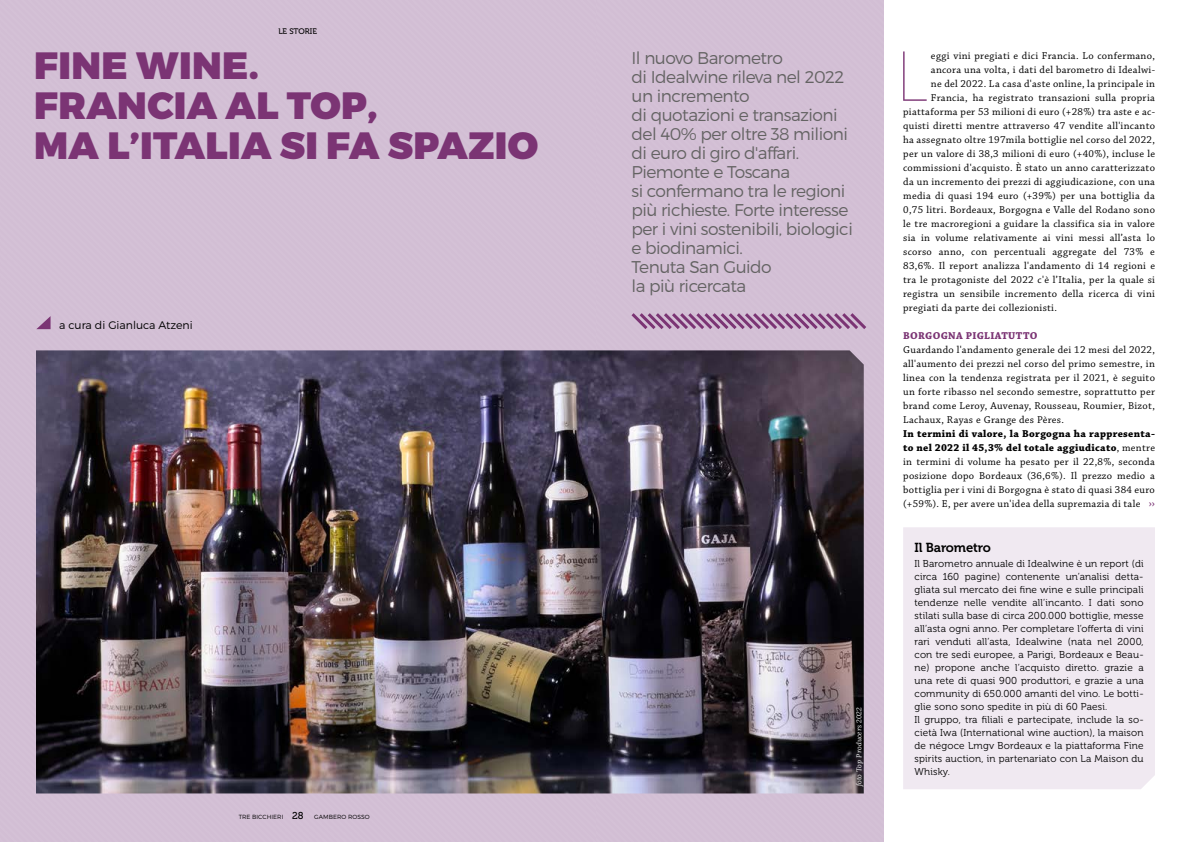
<style>
.page{position:relative;width:1191px;height:842px;background:#fff}
.page>*{position:absolute;margin:0;border:0;box-sizing:border-box;transform-origin:0 0}
.t1{font:100 70.6px "Montserrat";color:#7b3474}
.t2{font:900 38px/40px "Montserrat";letter-spacing:.01em;color:#7b3474}
.t3{font:300 17px/19px "Montserrat";letter-spacing:-.03em;color:#646363}
.t4{font:13px "Museo 700";letter-spacing:-.01em;color:#000}
.t5{font:12.5px "Chaparral Pro";color:#7b3474}
.t6{font:300 11px "Montserrat";color:#000}
.t7{font:10.5px/14px "Chaparral Pro";letter-spacing:.03em;color:#000;text-align:justify}
.t8{font:700 10.5px "Chaparral Pro";letter-spacing:.03em;color:#7b3474}
.t9{font:10px/13px "Museo 300";letter-spacing:.02em;color:#000}
.t10{font:8px "Museo 500";color:#000}
.t11{font:italic 7px "Lora";letter-spacing:.02em;color:#fff}
.t12{font:300 6px "Montserrat";letter-spacing:.01em;color:#000}
.s1{font-family:"Museo 500";font-weight:400;font-size:10px}
.s2{font-weight:700}
</style>
<div class="page">
<div style="left:595px;top:0;width:288px;height:842px;background:#d3bfd5"></div>
<div style="left:0;top:0;width:595px;height:842px;background:#d2bed4"></div>
<svg style="left:628px;top:310px;width:241px;height:22px;background:#b793b6"></svg>
<img style="left:36px;top:350px;width:827px;height:443px">
<svg style="left:36px;top:316px;width:15px;height:13px"></svg>
<div style="left:903px;top:527px;width:252px;height:262px;background:#f0e9f1"></div>
<p class="t10" style="left:278px;top:27px;width:40px">LE STORIE</p>
<h2 class="t2" style="left:34px;top:47px;width:505px">FINE WINE.<br>FRANCIA AL TOP,<br>MA L’ITALIA SI FA SPAZIO</h2>
<p class="t6" style="left:59px;top:319px;width:135px">a cura di Gianluca Atzeni</p>
<p class="t12" style="left:239px;top:813px;width:133px">TRE BICCHIERI <span class="s1">28</span> GAMBERO ROSSO</p>
<p class="t3" style="left:631px;top:48px;width:223px">Il nuovo Barometro<br>di Idealwine rileva nel 2022 un incremento<br>di quotazioni e transazioni del 40% per oltre 38 milioni di euro di giro d'affari.<br>Piemonte e Toscana<br>si confermano tra le regioni più richieste. Forte interesse per i vini sostenibili, biologici e biodinamici.<br>Tenuta San Guido<br>la più ricercata</p>
<p class="t11" style="left:855px;top:786px;width:81px;rotate:-90deg">foto Top Producers 2022</p>
<h1 class="t1" style="left:894px;top:33px;width:36px">L</h1>
<p class="t7" style="left:931px;top:49px;width:225px">eggi vini pregiati e dici Francia. Lo confermano,</p>
<p class="t7" style="left:931px;top:63px;width:225px">ancora una volta, i dati del barometro di Idealwi-</p>
<p class="t7" style="left:931px;top:77px;width:226px">ne del 2022. La casa d'aste online, la principale in</p>
<p class="t7" style="left:931px;top:91px;width:225px">Francia, ha registrato transazioni sulla propria</p>
<p class="t7" style="left:903px;top:105px;width:253px">piattaforma per 53 milioni di euro (+28%) tra aste e ac-</p>
<p class="t7" style="left:903px;top:119px;width:253px">quisti diretti mentre attraverso 47 vendite all'incanto</p>
<p class="t7" style="left:903px;top:133px;width:253px">ha assegnato oltre 197mila bottiglie nel corso del 2022,</p>
<p class="t7" style="left:903px;top:147px;width:253px">per un valore di 38,3 milioni di euro (+40%), incluse le</p>
<p class="t7" style="left:903px;top:161px;width:253px">commissioni d'acquisto. È stato un anno caratterizzato</p>
<p class="t7" style="left:903px;top:175px;width:253px">da un incremento dei prezzi di aggiudicazione, con una</p>
<p class="t7" style="left:903px;top:189px;width:253px">media di quasi 194 euro (+39%) per una bottiglia da</p>
<p class="t7" style="left:903px;top:203px;width:253px">0,75 litri. Bordeaux, Borgogna e Valle del Rodano sono</p>
<p class="t7" style="left:903px;top:217px;width:253px">le tre macroregioni a guidare la classifica sia in valore</p>
<p class="t7" style="left:903px;top:231px;width:253px">sia in volume relativamente ai vini messi all’asta lo</p>
<p class="t7" style="left:903px;top:245px;width:253px">scorso anno, con percentuali aggregate del 73% e</p>
<p class="t7" style="left:903px;top:259px;width:253px">83,6%. Il report analizza l'andamento di 14 regioni e</p>
<p class="t7" style="left:903px;top:273px;width:253px">tra le protagoniste del 2022 c'è l’Italia, per la quale si</p>
<p class="t7" style="left:903px;top:287px;width:253px">registra un sensibile incremento della ricerca di vini</p>
<p class="t7" style="left:903px;top:301px;width:155px">pregiati da parte dei collezionisti.</p>
<p class="t8" style="left:903px;top:329px;width:136px">BORGOGNA PIGLIATUTTO</p>
<p class="t7" style="left:903px;top:343px;width:253px">Guardando l'andamento generale dei 12 mesi del 2022, all'aumento dei prezzi nel corso del primo semestre, in linea con la tendenza registrata per il 2021, è seguito un forte ribasso nel secondo semestre, soprattutto per brand come Leroy, Auvenay, Rousseau, Roumier, Bizot, Lachaux, Rayas e Grange des Pères.</p>
<p class="t7" style="left:903px;top:427px;width:253px"><span class="s2">In termini di valore, la Borgogna ha rappresenta&shy;to nel 2022 il 45,3% del totale aggiudicato</span>, mentre in termini di volume ha pesato per il 22,8%, seconda posizione dopo Bordeaux (36,6%). Il prezzo medio a bottiglia per i vini di Borgogna è stato di quasi 384 euro (+59%). E, per avere un'idea della supremazia di tale</p>
<p class="t5" style="left:1148px;top:496px;width:8px">››</p>
<p class="t4" style="left:914px;top:540px;width:78px">Il Barometro</p>
<p class="t9" style="left:914px;top:557px;width:231px">Il Barometro annuale di Idealwine è un report (di circa 160 pagine) contenente un’analisi detta&shy;gliata sul mercato dei fine wine e sulle principali tendenze nelle vendite all’incanto. I dati sono stilati sulla base di circa 200.000 bottiglie, messe all’asta ogni anno. Per completare l’offerta di vini rari venduti all’asta, Idealwine (nata nel 2000, con tre sedi europee, a Parigi, Bordeaux e Beau&shy;ne) propone anche l’acquisto diretto. grazie a una rete di quasi 900 produttori, e grazie a una community di 650.000 amanti del vino. Le botti&shy;glie sono sono spedite in più di 60 Paesi.<br>Il gruppo, tra filiali e partecipate, include la so&shy;cietà Iwa (International wine auction), la maison de négoce Lmgv Bordeaux e la piattaforma Fine spirits auction, in partenariato con La Maison du Whisky.</p>
</div>
